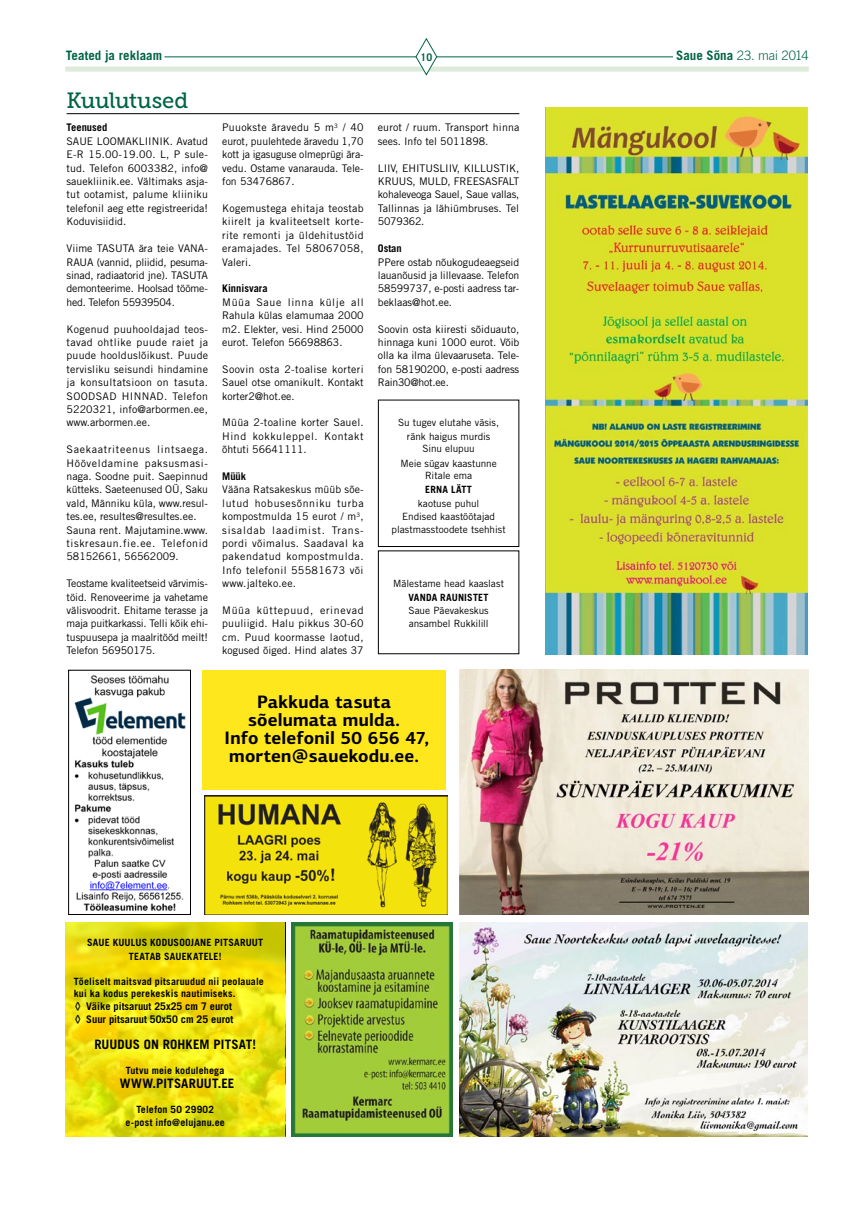
<style>
.page{position:relative;width:859px;height:1208px;background:#fff}
.page>*{position:absolute;margin:0;border:0;box-sizing:border-box;transform-origin:0 0}
.t1{font:22px "Museo Slab 500";letter-spacing:-.02em;color:#006443}
.t2{font:700 18px/18px "PF Centro Sans Pro";letter-spacing:.01em;color:#000;text-align:center}
.t3{font:700 13px "Trade Gothic LT Std";letter-spacing:.005em;color:#000}
.t4{font:300 13px "Trade Gothic LT Std";letter-spacing:-.02em;color:#006443}
.t5{font:700 13px "Trade Gothic LT Std";color:#006443}
.t6{font:10.5px/13.4px "Trade Gothic LT Std";color:#000;text-align:justify}
.t7{font:700 10.5px/12.6px "Trade Gothic LT Std";color:#000}
.t8{font:700 10.5px "Trade Gothic LT Std";color:#006443}
.t9{font:700 10px/12.5px "Trade Gothic LT Std";letter-spacing:.02em;color:#000;text-align:center}
.t10{font:10px/13.4px "Trade Gothic LT Std";color:#000;text-align:center}
.s1{font-weight:700}
</style>
<div class="page">
<hr style="left:164px;top:57px;width:509px;height:1px;background:#006443">
<div style="left:65px;top:67px;width:744px;height:5px;background:#ddebda"></div>
<svg style="left:415px;top:38px;width:22px;height:38px"></svg>
<hr style="left:67px;top:113px;width:452px;height:1px;background:#000">
<img style="left:204px;top:795px;width:244px;height:119px">
<div style="left:378px;top:399px;width:141px;height:148px;border:1px solid #000"></div>
<div style="left:202px;top:670px;width:244px;height:119px;background:#ffe71e"></div>
<img style="left:291px;top:922px;width:161px;height:214px">
<img style="left:74px;top:675px;width:112px;height:236px">
<div style="left:68px;top:670px;width:123px;height:244px;border:1px solid #000"></div>
<img style="left:460px;top:670px;width:348px;height:244px">
<img style="left:545px;top:107px;width:263px;height:547px">
<img style="left:459px;top:922px;width:349px;height:214px">
<svg style="left:65px;top:922px;width:220px;height:214px;background:#eade0e"></svg>
<p class="t5" style="left:66px;top:47px;width:98px">Teated ja reklaam</p>
<p class="t8" style="left:420px;top:50px;width:13px">10</p>
<p class="t4" style="left:676px;top:48px;width:134px"><span class="s1">Saue Sõna</span> 23. mai 2014</p>
<h1 class="t1" style="left:67px;top:88px;width:123px">Kuulutused</h1>
<p class="t7" style="left:67px;top:121px;width:42px">Teenused</p>
<p class="t6" style="left:67px;top:134px;width:143px">SAUE LOOMAKLIINIK. Avatud E-R 15.00-19.00. L, P sule&shy;tud. Telefon 6003382, info@ sauekliinik.ee. Vältimaks asja&shy;tut ootamist, palume kliiniku telefonil aeg ette registreerida!<br>Koduvisiidid.</p>
<p class="t6" style="left:67px;top:241px;width:143px">Viime TASUTA ära teie VANA-RAUA (vannid, pliidid, pesuma&shy;sinad, radiaatorid jne). TASUTA demonteerime. Hoolsad tööme&shy;hed. Telefon 55939504.</p>
<p class="t6" style="left:67px;top:322px;width:143px">Kogenud puuhooldajad teos&shy;tavad ohtlike puude raiet ja puude hoolduslõikust. Puude tervisliku seisundi hindamine ja konsultatsioon on tasuta.<br>SOODSAD HINNAD. Telefon 5220321, info@arbormen.ee, www.arbormen.ee.</p>
<p class="t6" style="left:67px;top:442px;width:143px;text-align:left">Saekaatriteenus lintsaega.<br>Hööveldamine paksusmasi&shy;naga. Soodne puit. Saepinnud kütteks. Saeteenused OÜ, Saku vald, Männiku küla, www.resul&shy;tes.ee, resultes@resultes.ee.<br>Sauna rent. Majutamine.www. tiskresaun.fie.ee. Telefonid<br>58152661, 56562009.</p>
<p class="t6" style="left:67px;top:576px;width:143px">Teostame kvaliteetseid värvimis&shy;töid. Renoveerime ja vahetame välisvoodrit. Ehitame terasse ja maja puitkarkassi. Telli kõik ehi&shy;tuspuusepa ja maalritööd meilt!<br>Telefon 56950175.</p>
<p class="t6" style="left:222px;top:121px;width:143px">Puuokste äravedu 5 m<sup>3</sup> / 40 eurot, puulehtede äravedu 1,70 kott ja igasuguse olmeprügi ära&shy;vedu. Ostame vanarauda. Tele&shy;fon 53476867.</p>
<p class="t6" style="left:222px;top:201px;width:143px">Kogemustega ehitaja teostab kiirelt ja kvaliteetselt korte&shy;rite remonti ja üldehitustöid eramajades. Tel 58067058, Valeri.</p>
<p class="t7" style="left:222px;top:282px;width:47px">Kinnisvara</p>
<p class="t6" style="left:222px;top:295px;width:143px">Müüa Saue linna külje all Rahula külas elamumaa 2000 m2. Elekter, vesi. Hind 25000 eurot. Telefon 56698863.</p>
<p class="t6" style="left:222px;top:362px;width:143px">Soovin osta 2-toalise korteri Sauel otse omanikult. Kontakt korter2@hot.ee.</p>
<p class="t6" style="left:222px;top:416px;width:143px">Müüa 2-toaline korter Sauel.<br>Hind kokkuleppel. Kontakt õhtuti 56641111.</p>
<p class="t7" style="left:222px;top:470px;width:25px">Müük</p>
<p class="t6" style="left:222px;top:483px;width:143px">Vääna Ratsakeskus müüb sõe&shy;lutud hobusesõnniku turba kompostmulda 15 eurot / m<sup>3</sup>, sisaldab laadimist. Trans&shy;pordi võimalus. Saadaval ka pakendatud kompostmulda.<br>Info telefonil 55581673 või www.jalteko.ee.</p>
<p class="t6" style="left:222px;top:603px;width:143px">Müüa küttepuud, erinevad puuliigid. Halu pikkus 30-60 cm. Puud koormasse laotud, kogused õiged. Hind alates 37</p>
<p class="t6" style="left:378px;top:121px;width:143px">eurot / ruum. Transport hinna sees. Info tel 5011898.</p>
<p class="t6" style="left:378px;top:161px;width:143px">LIIV, EHITUSLIIV, KILLUSTIK, KRUUS, MULD, FREESASFALT kohaleveoga Sauel, Saue vallas, Tallinnas ja lähiümbruses. Tel 5079362.</p>
<p class="t7" style="left:378px;top:242px;width:25px">Ostan</p>
<p class="t6" style="left:378px;top:255px;width:143px">PPere ostab nõukogudeaegseid lauanõusid ja lillevaase. Telefon 58599737, e-posti aadress tar&shy;beklaas@hot.ee.</p>
<p class="t6" style="left:378px;top:322px;width:143px">Soovin osta kiiresti sõiduauto, hinnaga kuni 1000 eurot. Võib olla ka ilma ülevaaruseta. Tele&shy;fon 58190200, e-posti aadress Rain30@hot.ee.</p>
<p class="t10" style="left:398px;top:416px;width:103px">Su tugev elutahe väsis, ränk haigus murdis</p>
<p class="t10" style="left:400px;top:441px;width:98px;line-height:14.3px">Sinu elupuu<br>Meie sügav kaastunne</p>
<p class="t10" style="left:425px;top:469px;width:48px">Ritale ema</p>
<p class="t9" style="left:425px;top:483px;width:48px">ERNA LÄTT</p>
<p class="t10" style="left:392px;top:496px;width:116px">kaotuse puhul<br>Endised kaastöötajad plastmasstoodete tsehhist</p>
<p class="t10" style="left:393px;top:577px;width:112px">Mälestame head kaaslast</p>
<p class="t9" style="left:409px;top:590px;width:81px">VANDA RAUNISTET</p>
<p class="t10" style="left:408px;top:603px;width:82px;text-align:left">Saue Päevakeskus ansambel Rukkilill</p>
<h2 class="t2" style="left:225px;top:692px;width:206px">Pakkuda tasuta sõelumata mulda.<br>Info telefonil 50 656 47, morten@sauekodu.ee.</h2>
<p class="t9" style="left:87px;top:935px;width:178px;line-height:14px">SAUE KUULUS KODUSOOJANE PITSARUUT<br>TEATAB SAUEKATELE!</p>
<p class="t9" style="left:74px;top:975px;width:192px;text-align:left">Tõeliselt maitsvad pitsaruudud nii peolauale kui ka kodus perekeskis nautimiseks.</p>
<p class="t7" style="left:75px;top:999px;width:160px">◊ Väike pitsaruut 25x25 cm 7 eurot ◊ Suur pitsaruut 50x50 cm 25 eurot</p>
<p class="t3" style="left:94px;top:1036px;width:163px">RUUDUS ON ROHKEM PITSAT!</p>
<p class="t9" style="left:126px;top:1064px;width:100px">Tutvu meie kodulehega</p>
<p class="t3" style="left:120px;top:1075px;width:116px">WWW.PITSARUUT.EE</p>
<p class="t9" style="left:126px;top:1103px;width:101px">Telefon 50 29902 e-post info@elujanu.ee</p>
</div>
